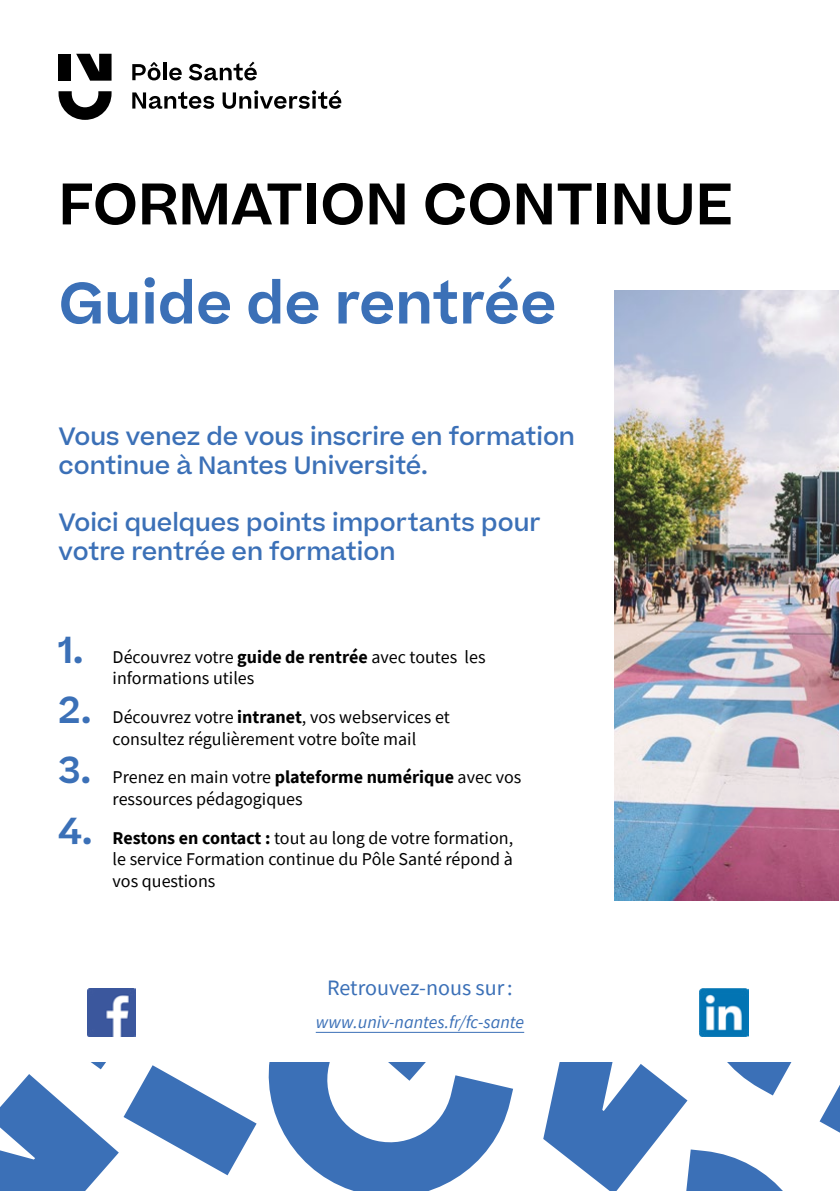
<style>
.page{position:relative;width:840px;height:1191px;background:#fff}
.page>*{position:absolute;margin:0;border:0;box-sizing:border-box;transform-origin:0 0}
.t1{font:600 56px "Beatrice";color:#000}
.t2{font:600 56px "Beatrice";color:#3b70b7}
.t3{font:500 24px/28.8px "Beatrice";color:#3b70b7}
.t4{font:22px "Source Sans Pro";color:#3b70b7}
.t5{font:18px/21.6px "Source Sans Pro";color:#000}
.t6{font:italic 18px "Source Sans Pro";color:#3b70b7}
.s1{font-family:"Beatrice";font-weight:600;font-size:36px;color:#3b70b7}
.s2{font-weight:700}
</style>
<div class="page">
<svg style="left:58px;top:91px;width:53px;height:29px"></svg>
<svg style="left:76px;top:54px;width:35px;height:27px"></svg>
<div style="left:58px;top:54px;width:13px;height:27px;background:#000"></div>
<svg style="left:132px;top:91px;width:82px;height:18px"></svg>
<svg style="left:222px;top:90px;width:119px;height:19px"></svg>
<svg style="left:132px;top:62px;width:28px;height:18px"></svg>
<hr style="left:163px;top:63px;width:3px;height:17px;background:#000">
<svg style="left:169px;top:68px;width:12px;height:12px"></svg>
<svg style="left:189px;top:62px;width:67px;height:18px"></svg>
<hr style="left:315px;top:1032px;width:209px;height:1px;background:#3b70b7">
<img style="left:87px;top:989px;width:48px;height:48px">
<img style="left:699px;top:989px;width:48px;height:48px">
<svg style="left:0;top:1062px;width:839px;height:129px"></svg>
<img style="left:614px;top:291px;width:224px;height:609px">
<h1 class="t1" style="left:58px;top:166px;width:676px">FORMATION CONTINUE</h1>
<h1 class="t2" style="left:58px;top:265px;width:499px">Guide de rentrée</h1>
<h2 class="t3" style="left:58px;top:422px;width:517px">Vous venez de vous inscrire en formation continue à Nantes Université.</h2>
<h2 class="t3" style="left:58px;top:508px;width:483px">Voici quelques points importants pour votre rentrée en formation</h2>
<p class="t5" style="left:112px;top:646px;width:374px;text-indent:-54px"><span class="s1">1.</span> Découvrez votre <span class="s2">guide de rentrée</span> avec toutes les informations utiles</p>
<p class="t5" style="left:112px;top:706px;width:338px;text-indent:-54px"><span class="s1">2.</span> Découvrez votre <span class="s2">intranet</span>, vos webservices et consultez régulièrement votre boîte mail</p>
<p class="t5" style="left:112px;top:766px;width:410px;text-indent:-54px"><span class="s1">3.</span> Prenez en main votre <span class="s2">plateforme numérique</span> avec vos ressources pédagogiques</p>
<p class="t5" style="left:112px;top:826px;width:402px;text-align:justify;text-indent:-54px"><span class="s1">4.</span> <span class="s2">Restons en contact :</span> tout au long de votre formation, le service Formation continue du Pôle Santé répond à vos questions</p>
<p class="t4" style="left:327px;top:974px;width:187px">Retrouvez-nous sur:</p>
<p class="t6" style="left:315px;top:1011px;width:210px">www.univ-nantes.fr/fc-sante</p>
</div>
